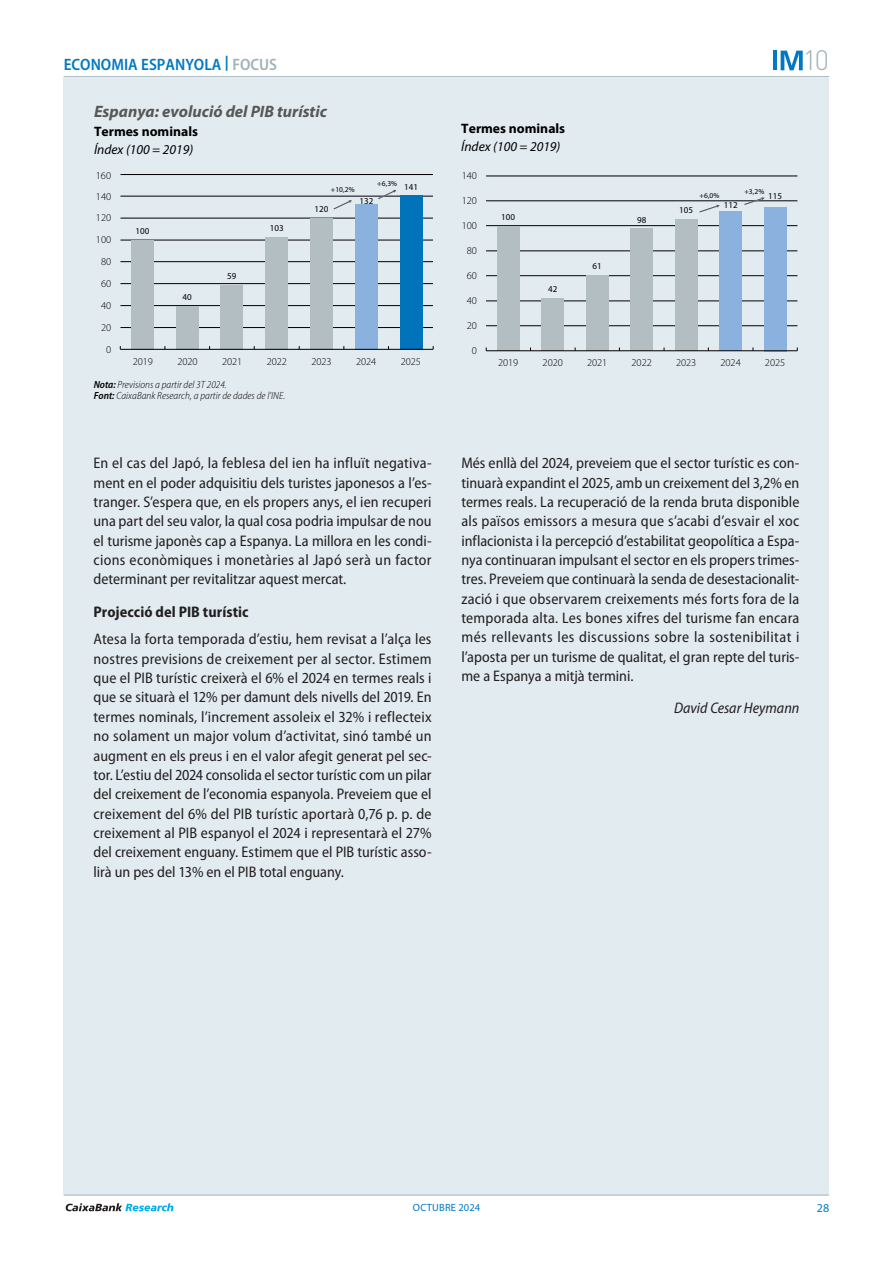
<style>
.page{position:relative;width:893px;height:1263px;background:#fff}
.page>*{position:absolute;margin:0;border:0;box-sizing:border-box;transform-origin:0 0}
.t1{font:300 27.6px "DIN Pro";color:#a1b3b9}
.t2{font:italic 700 16.5px "Myriad Pro";color:#575756}
.t3{font:600 semi-condensed 16.5px "Myriad Pro";color:#0079c2}
.Texto_Focus{font:semi-condensed 15.3px/19.4px "Myriad Pro";color:#231f20;text-align:justify}
.Subtitulo_Focus{font:700 semi-condensed 15.3px "Myriad Pro";letter-spacing:.005em;color:#231f20}
.Firma_Focus{font:italic semi-condensed 15.3px "Myriad Pro";color:#231f20}
.t4{font:700 13.65px "Myriad Pro";color:#000}
.t5{font:italic 13.5px "Myriad Pro";color:#000}
.t6{font:12px "Myriad Pro";color:#0079c2}
.t7{font:300 10.5px "Myriad Pro";letter-spacing:-.005em;color:#000}
.t8{font:italic 300 semi-condensed 10.5px/11.6px "Myriad Pro";letter-spacing:.005em;color:#000}
.t9{font:10.5px "Myriad Pro";letter-spacing:.02em;color:#0079c2}
.t10{font:9px "Myriad Pro";letter-spacing:.005em;color:#000}
.t11{font:7.5px "Myriad Pro";color:#000}
.s1{color:#a1b3b9}
.s2{font-weight:600}
</style>
<div class="page">
<hr style="left:64px;top:76px;width:765px;height:1px;background:#a1b3b9">
<div style="left:64px;top:77px;width:765px;height:1118px;background:#e2ebf0"></div>
<hr style="left:64px;top:1195px;width:765px;height:1px;background:#a1b3b9">
<svg style="left:66px;top:1203px;width:107px;height:8px"></svg>
<svg style="left:781px;top:51px;width:22px;height:19px"></svg>
<hr style="left:773px;top:51px;width:4px;height:19px;background:#0079c2">
<hr style="left:120px;top:327px;width:313px;height:1px;background:#000">
<hr style="left:120px;top:305px;width:313px;height:1px;background:#000">
<hr style="left:120px;top:283px;width:313px;height:1px;background:#000">
<hr style="left:120px;top:261px;width:313px;height:1px;background:#000">
<hr style="left:120px;top:240px;width:313px;height:1px;background:#000">
<hr style="left:120px;top:218px;width:313px;height:1px;background:#000">
<hr style="left:120px;top:196px;width:313px;height:1px;background:#000">
<hr style="left:120px;top:174px;width:313px;height:1px;background:#000">
<div style="left:355px;top:205px;width:23px;height:145px;background:#8bb2df"></div>
<div style="left:400px;top:196px;width:22px;height:154px;background:#0073bb"></div>
<div style="left:310px;top:218px;width:23px;height:131px;background:#b2bec2"></div>
<div style="left:266px;top:237px;width:22px;height:112px;background:#b2bec2"></div>
<div style="left:221px;top:285px;width:22px;height:64px;background:#b2bec2"></div>
<div style="left:176px;top:306px;width:22px;height:43px;background:#b2bec2"></div>
<div style="left:131px;top:240px;width:23px;height:109px;background:#b2bec2"></div>
<hr style="left:120px;top:349px;width:313px;height:1px;background:#000">
<hr style="left:486px;top:325px;width:311px;height:1px;background:#000">
<hr style="left:486px;top:301px;width:311px;height:1px;background:#000">
<hr style="left:486px;top:275px;width:311px;height:1px;background:#000">
<hr style="left:486px;top:251px;width:311px;height:1px;background:#000">
<hr style="left:486px;top:225px;width:311px;height:1px;background:#000">
<hr style="left:486px;top:201px;width:311px;height:1px;background:#000">
<hr style="left:486px;top:176px;width:311px;height:1px;background:#000">
<div style="left:719px;top:211px;width:23px;height:140px;background:#8bb2df"></div>
<div style="left:764px;top:207px;width:22px;height:144px;background:#8bb2df"></div>
<div style="left:675px;top:219px;width:22px;height:132px;background:#b2bec2"></div>
<div style="left:631px;top:229px;width:22px;height:122px;background:#b2bec2"></div>
<div style="left:586px;top:275px;width:22px;height:76px;background:#b2bec2"></div>
<div style="left:542px;top:298px;width:22px;height:53px;background:#b2bec2"></div>
<div style="left:497px;top:226px;width:22px;height:125px;background:#b2bec2"></div>
<hr style="left:486px;top:350px;width:311px;height:1px;background:#000">
<svg style="left:333px;top:200px;width:19px;height:9px"></svg>
<svg style="left:378px;top:190px;width:18px;height:9px"></svg>
<svg style="left:699px;top:205px;width:21px;height:7px"></svg>
<svg style="left:744px;top:197px;width:20px;height:8px"></svg>
<p class="t3" style="left:64px;top:55px;width:215px">ECONOMIA ESPANYOLA <sup>|</sup> <span class="s1">FOCUS</span></p>
<h1 class="t1" style="left:803px;top:39px;width:28px">10</h1>
<p class="t2" style="left:94px;top:102px;width:234px">Espanya: evolució del PIB turístic</p>
<p class="t4" style="left:94px;top:124px;width:105px">Termes nominals</p>
<p class="t5" style="left:94px;top:143px;width:101px">Índex (100 = 2019)</p>
<p class="t7" style="left:96px;top:169px;width:17px">160</p>
<p class="t4" style="left:461px;top:121px;width:105px">Termes nominals</p>
<p class="t5" style="left:461px;top:139px;width:101px">Índex (100 = 2019)</p>
<p class="t7" style="left:462px;top:169px;width:17px">140</p>
<p class="t7" style="left:96px;top:190px;width:17px">140</p>
<p class="t7" style="left:96px;top:212px;width:17px">120</p>
<p class="t10" style="left:136px;top:226px;width:15px">100</p>
<p class="t10" style="left:270px;top:223px;width:15px">103</p>
<p class="t11" style="left:331px;top:185px;width:25px">+10,2%</p>
<p class="t11" style="left:377px;top:180px;width:21px">+6,3%</p>
<p class="t10" style="left:315px;top:204px;width:15px">120</p>
<p class="t10" style="left:359px;top:196px;width:15px">132</p>
<p class="t10" style="left:404px;top:182px;width:15px">141</p>
<p class="t7" style="left:462px;top:194px;width:17px">120</p>
<p class="t7" style="left:462px;top:219px;width:17px">100</p>
<p class="t10" style="left:501px;top:212px;width:15px">100</p>
<p class="t10" style="left:637px;top:215px;width:11px">98</p>
<p class="t11" style="left:700px;top:191px;width:21px">+6,0%</p>
<p class="t11" style="left:744px;top:187px;width:21px">+3,2%</p>
<p class="t10" style="left:768px;top:191px;width:15px">115</p>
<p class="t10" style="left:679px;top:205px;width:15px">105</p>
<p class="t10" style="left:724px;top:200px;width:15px">112</p>
<p class="t7" style="left:96px;top:233px;width:17px">100</p>
<p class="t7" style="left:467px;top:244px;width:12px">80</p>
<p class="t7" style="left:101px;top:255px;width:12px">80</p>
<p class="t10" style="left:592px;top:261px;width:11px">61</p>
<p class="t7" style="left:101px;top:277px;width:12px">60</p>
<p class="t10" style="left:227px;top:272px;width:11px">59</p>
<p class="t7" style="left:467px;top:269px;width:12px">60</p>
<p class="t10" style="left:548px;top:284px;width:11px">42</p>
<p class="t7" style="left:101px;top:299px;width:12px">40</p>
<p class="t10" style="left:183px;top:292px;width:11px">40</p>
<p class="t7" style="left:467px;top:294px;width:12px">40</p>
<p class="t7" style="left:101px;top:321px;width:12px">20</p>
<p class="t7" style="left:467px;top:319px;width:12px">20</p>
<p class="t7" style="left:106px;top:343px;width:7px">0</p>
<p class="t7" style="left:472px;top:344px;width:7px">0</p>
<p class="t7" style="left:133px;top:355px;width:22px">2019</p>
<p class="t7" style="left:177px;top:355px;width:22px">2020</p>
<p class="t7" style="left:222px;top:355px;width:22px">2021</p>
<p class="t7" style="left:267px;top:355px;width:22px">2022</p>
<p class="t7" style="left:311px;top:355px;width:22px">2023</p>
<p class="t7" style="left:356px;top:355px;width:22px">2024</p>
<p class="t7" style="left:401px;top:355px;width:22px">2025</p>
<p class="t7" style="left:498px;top:356px;width:22px">2019</p>
<p class="t7" style="left:543px;top:356px;width:22px">2020</p>
<p class="t7" style="left:587px;top:356px;width:22px">2021</p>
<p class="t7" style="left:632px;top:356px;width:22px">2022</p>
<p class="t7" style="left:676px;top:356px;width:22px">2023</p>
<p class="t7" style="left:720px;top:356px;width:22px">2024</p>
<p class="t7" style="left:765px;top:356px;width:22px">2025</p>
<p class="t8" style="left:94px;top:378px;width:193px"><span class="s2">Nota:</span> Previsions a partir del 3T 2024.<br><span class="s2">Font:</span> CaixaBank Research, a partir de dades de l’INE.</p>
<p class="Texto_Focus" style="left:94px;top:454px;width:340px">En el cas del Japó, la feblesa del ien ha influït negativa&shy;ment en el poder adquisitiu dels turistes japonesos a l’es&shy;tranger. S’espera que, en els propers anys, el ien recuperi una part del seu valor, la qual cosa podria impulsar de nou el turisme japonès cap a Espanya. La millora en les condi&shy;cions econòmiques i monetàries al Japó serà un factor determinant per revitalitzar aquest mercat.</p>
<p class="Subtitulo_Focus" style="left:94px;top:603px;width:157px">Projecció del PIB turístic</p>
<p class="Texto_Focus" style="left:94px;top:630px;width:340px">Atesa la forta temporada d’estiu, hem revisat a l’alça les nostres previsions de creixement per al sector. Estimem que el PIB turístic creixerà el 6% el 2024 en termes reals i que se situarà el 12% per damunt dels nivells del 2019. En termes nominals, l’increment assoleix el 32% i reflecteix no solament un major volum d’activitat, sinó també un augment en els preus i en el valor afegit generat pel sec&shy;tor. L’estiu del 2024 consolida el sector turístic com un pilar del creixement de l’economia espanyola. Preveiem que el creixement del 6% del PIB turístic aportarà 0,76 p. p. de creixement al PIB espanyol el 2024 i representarà el 27% del creixement enguany. Estimem que el PIB turístic asso&shy;lirà un pes del 13% en el PIB total enguany.</p>
<p class="Texto_Focus" style="left:461px;top:454px;width:340px">Més enllà del 2024, preveiem que el sector turístic es con&shy;tinuarà expandint el 2025, amb un creixement del 3,2% en termes reals. La recuperació de la renda bruta disponible als països emissors a mesura que s’acabi d’esvair el xoc inflacionista i la percepció d’estabilitat geopolítica a Espa&shy;nya continuaran impulsant el sector en els propers trimes&shy;tres. Preveiem que continuarà la senda de desestacionalit&shy;zació i que observarem creixements més forts fora de la temporada alta. Les bones xifres del turisme fan encara més rellevants les discussions sobre la sostenibilitat i l’aposta per un turisme de qualitat, el gran repte del turis&shy;me a Espanya a mitjà termini.</p>
<p class="Firma_Focus" style="left:674px;top:700px;width:127px">David Cesar Heymann</p>
<p class="t9" style="left:413px;top:1202px;width:69px">OCTUBRE 2024</p>
<p class="t6" style="left:817px;top:1202px;width:14px">28</p>
</div>
